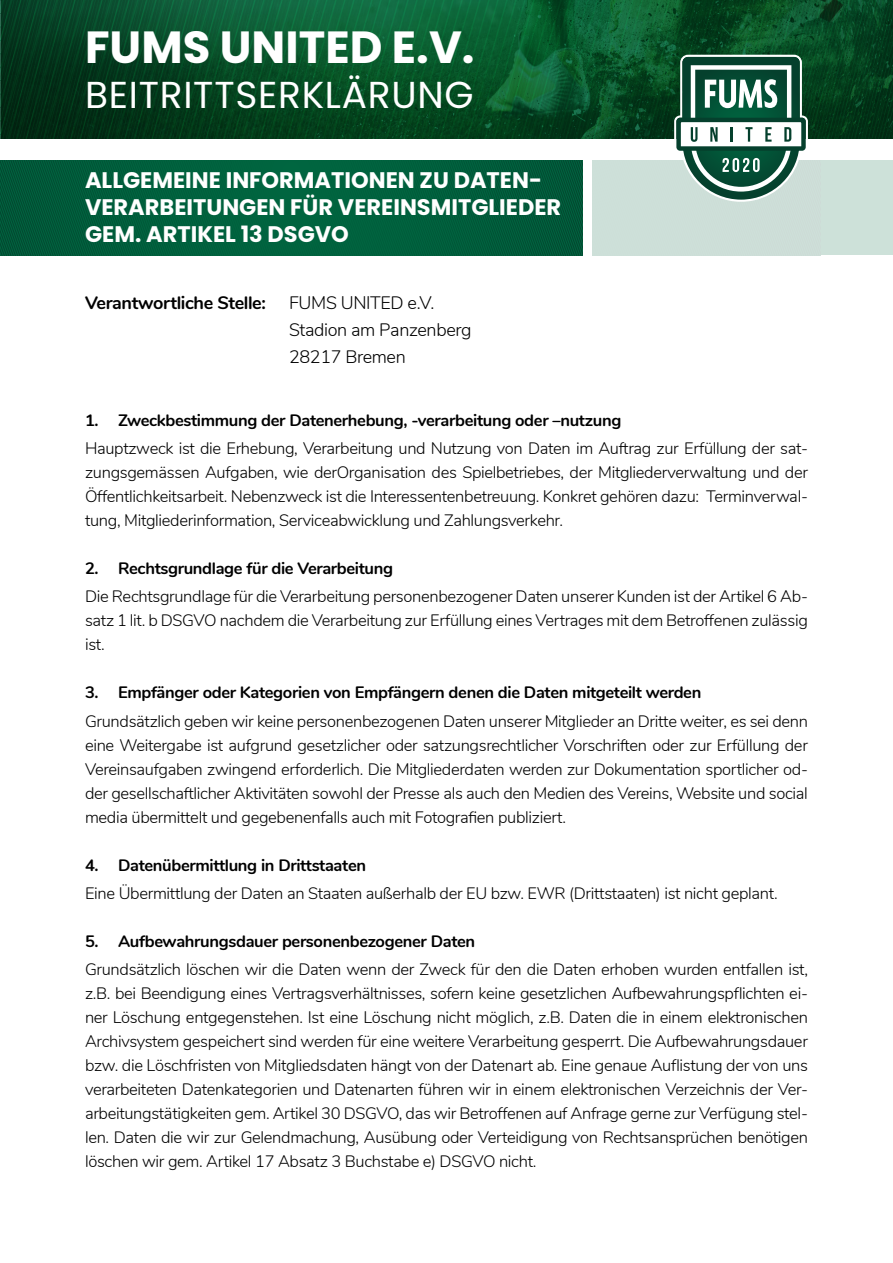
<style>
.page{position:relative;width:893px;height:1263px;background:#fff}
.page>*{position:absolute;margin:0;border:0;box-sizing:border-box;transform-origin:0 0}
.t1{font:700 45px "Poppins";color:#fff}
.t2{font:37.5px "Poppins";letter-spacing:.02em;color:#fff}
.t3{font:700 22.5px/27px "Poppins";color:#fff}
.t4{font:300 18px "Nunito";letter-spacing:-.02em;color:#000}
.t5{font:700 18px "Nunito";letter-spacing:-.02em;color:#000}
.t6{font:300 16.5px/24px "Nunito";letter-spacing:-.02em;color:#000;text-align:justify}
.t7{font:700 16.5px "Nunito";letter-spacing:-.02em;color:#000}
</style>
<div class="page">
<svg style="left:0;top:0;width:893px;height:255px;background:#357256"></svg>
<p class="t1" style="left:85px;top:21px;width:391px">FUMS UNITED E.V.</p>
<p class="t2" style="left:85px;top:73px;width:390px">BEITRITTSERKLÄRUNG</p>
<p class="t3" style="left:85px;top:167px;width:478px">ALLGEMEINE INFORMATIONEN ZU DATEN-<br>VERARBEITUNGEN FÜR VEREINSMITGLIEDER<br>GEM. ARTIKEL 13 DSGVO</p>
<p class="t5" style="left:85px;top:289px;width:182px">Verantwortliche Stelle:</p>
<p class="t4" style="left:289px;top:289px;width:147px">FUMS UNITED e.V.</p>
<p class="t4" style="left:289px;top:316px;width:184px">Stadion am Panzenberg</p>
<p class="t4" style="left:289px;top:343px;width:118px">28217 Bremen</p>
<p class="t7" style="left:85px;top:408px;width:538px">1. Zweckbestimmung der Datenerhebung, -verarbeitung oder –nutzung</p>
<p class="t6" style="left:85px;top:435px;width:724px">Hauptzweck ist die Erhebung, Verarbeitung und Nutzung von Daten im Auftrag zur Erfüllung der sat&shy;zungsgemässen Aufgaben, wie derOrganisation des Spielbetriebes, der Mitgliederverwaltung und der Öffentlichkeitsarbeit. Nebenzweck ist die Interessentenbetreuung. Konkret gehören dazu: Terminverwal&shy;tung, Mitgliederinformation, Serviceabwicklung und Zahlungsverkehr.</p>
<p class="t7" style="left:85px;top:556px;width:310px">2. Rechtsgrundlage für die Verarbeitung</p>
<p class="t6" style="left:85px;top:584px;width:724px">Die Rechtsgrundlage für die Verarbeitung personenbezogener Daten unserer Kunden ist der Artikel 6 Ab&shy;satz 1 lit. b DSGVO nachdem die Verarbeitung zur Erfüllung eines Vertrages mit dem Betroffenen zulässig ist.</p>
<p class="t7" style="left:85px;top:680px;width:618px">3. Empfänger oder Kategorien von Empfängern denen die Daten mitgeteilt werden</p>
<p class="t6" style="left:85px;top:708px;width:724px">Grundsätzlich geben wir keine personenbezogenen Daten unserer Mitglieder an Dritte weiter, es sei denn eine Weitergabe ist aufgrund gesetzlicher oder satzungsrechtlicher Vorschriften oder zur Erfüllung der Vereinsaufgaben zwingend erforderlich. Die Mitgliederdaten werden zur Dokumentation sportlicher od&shy;der gesellschaftlicher Aktivitäten sowohl der Presse als auch den Medien des Vereins, Website und social media übermittelt und gegebenenfalls auch mit Fotografien publiziert.</p>
<p class="t7" style="left:85px;top:853px;width:283px">4. Datenübermittlung in Drittstaaten</p>
<p class="t6" style="left:85px;top:880px;width:694px">Eine Ü bermittlung der Daten an Staaten außerhalb der EU bzw. EWR (Drittstaaten) ist nicht geplant.</p>
<p class="t7" style="left:85px;top:929px;width:392px">5. Aufbewahrungsdauer personenbezogener Daten</p>
<p class="t6" style="left:85px;top:956px;width:724px">Grundsätzlich löschen wir die Daten wenn der Zweck für den die Daten erhoben wurden entfallen ist, z.B. bei Beendigung eines Vertragsverhältnisses, sofern keine gesetzlichen Aufbewahrungspflichten ei&shy;ner Löschung entgegenstehen. Ist eine Löschung nicht möglich, z.B. Daten die in einem elektronischen Archivsystem gespeichert sind werden für eine weitere Verarbeitung gesperrt. Die Aufbewahrungsdauer bzw. die Löschfristen von Mitgliedsdaten hängt von der Datenart ab. Eine genaue Auflistung der von uns verarbeiteten Datenkategorien und Datenarten führen wir in einem elektronischen Verzeichnis der Ver&shy;arbeitungstätigkeiten gem. Artikel 30 DSGVO, das wir Betroffenen auf Anfrage gerne zur Verfügung stel&shy;len. Daten die wir zur Gelendmachung, Ausübung oder Verteidigung von Rechtsansprüchen benötigen löschen wir gem. Artikel 17 Absatz 3 Buchstabe e) DSGVO nicht.</p>
</div>
